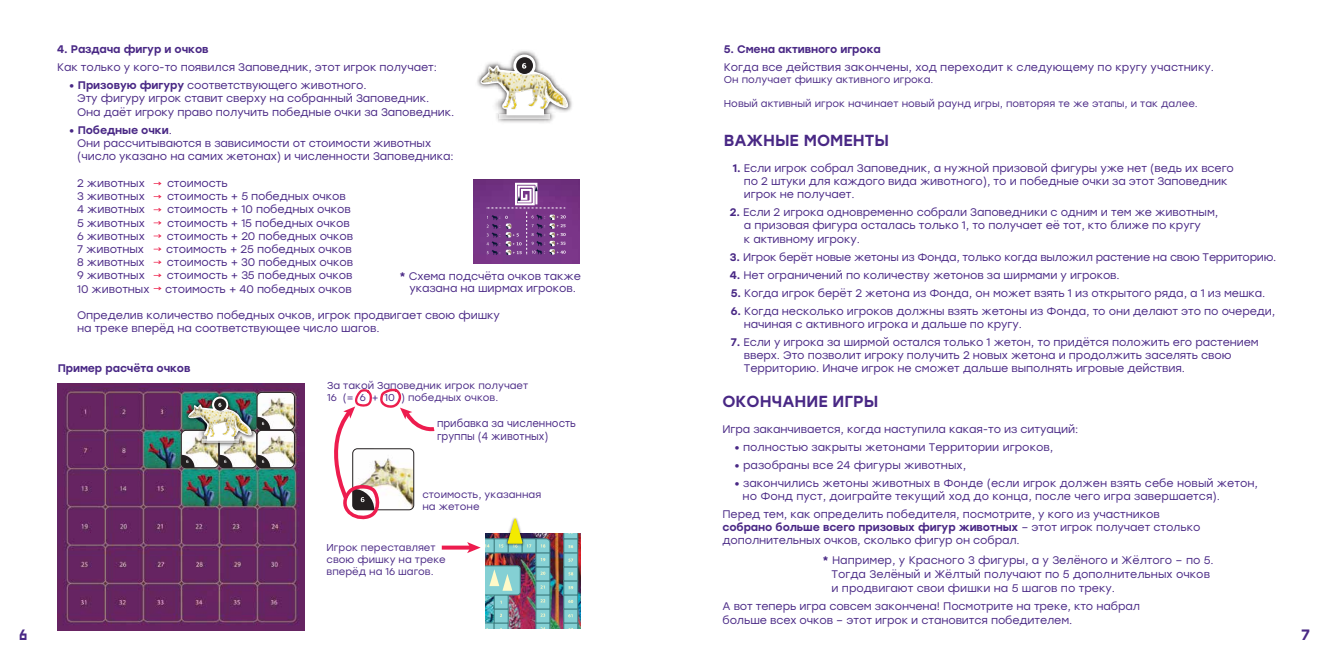
<style>
.page{position:relative;width:1328px;height:664px;background:#fff}
.page>*{position:absolute;margin:0;border:0;box-sizing:border-box;transform-origin:0 0}
.t1{font:500 16px "Stolzl";color:#492885}
.t2{font:500 15px "Stolzl Display";color:#492885;scale:.89 1}
.t3{font:500 15px "Stolzl Display";color:#492885}
.t4{font:11px/13.2px "Stolzl";letter-spacing:-.01em;color:#492885}
.t5{font:500 11px "Stolzl";letter-spacing:-.01em;color:#492885}
.t6{font:10.8px/13px "Stolzl";color:#492885;scale:.93 1}
.t7{font:10px/12px "Stolzl";color:#492885}
.s1{font-weight:500}
</style>
<div class="page">
<img style="left:57px;top:383px;width:247px;height:247px">
<img style="left:259px;top:394px;width:35px;height:74px">
<svg style="left:257px;top:455px;width:13px;height:13px"></svg>
<div style="left:257px;top:430px;width:38px;height:38px;border:1px solid #231f20;border-radius:5px"></div>
<div style="left:257px;top:392px;width:38px;height:38px;border:1px solid #231f20;border-radius:5px"></div>
<img style="left:183px;top:448px;width:74px;height:20px">
<svg style="left:219px;top:455px;width:13px;height:13px"></svg>
<div style="left:219px;top:430px;width:38px;height:38px;border:1px solid #231f20;border-radius:5px"></div>
<svg style="left:181px;top:455px;width:14px;height:13px"></svg>
<div style="left:181px;top:430px;width:38px;height:38px;border:1px solid #231f20;border-radius:5px"></div>
<img style="left:486px;top:534px;width:95px;height:95px">
<div style="left:563px;top:609px;width:15px;height:14px;background:#84d0d4;border:1px solid #428487"></div>
<div style="left:563px;top:595px;width:15px;height:14px;background:#84d0d4;border:1px solid #428487"></div>
<div style="left:563px;top:580px;width:15px;height:15px;background:#84d0d4;border:1px solid #428487"></div>
<div style="left:563px;top:566px;width:15px;height:15px;background:#84d0d4;border:1px solid #428487"></div>
<div style="left:563px;top:552px;width:15px;height:15px;background:#84d0d4;border:1px solid #428487"></div>
<div style="left:563px;top:538px;width:15px;height:15px;background:#84d0d4;border:1px solid #428487"></div>
<svg style="left:563px;top:534px;width:15px;height:5px"></svg>
<div style="left:536px;top:609px;width:14px;height:14px;background:#84d0d4;border:1px solid #428487"></div>
<div style="left:536px;top:595px;width:14px;height:14px;background:#84d0d4;border:1px solid #428487"></div>
<div style="left:494px;top:609px;width:15px;height:14px;background:#84d0d4;border:1px solid #428487"></div>
<div style="left:494px;top:595px;width:15px;height:14px;background:#84d0d4;border:1px solid #428487"></div>
<svg style="left:486px;top:614px;width:23px;height:15px"></svg>
<svg style="left:541px;top:614px;width:4px;height:3px"></svg>
<svg style="left:536px;top:623px;width:14px;height:6px"></svg>
<svg style="left:568px;top:545px;width:5px;height:3px"></svg>
<svg style="left:568px;top:559px;width:5px;height:3px"></svg>
<svg style="left:568px;top:572px;width:5px;height:3px"></svg>
<svg style="left:568px;top:586px;width:5px;height:3px"></svg>
<svg style="left:568px;top:600px;width:5px;height:3px"></svg>
<svg style="left:568px;top:614px;width:5px;height:3px"></svg>
<svg style="left:563px;top:623px;width:15px;height:6px"></svg>
<svg style="left:154px;top:182px;width:8px;height:3px"></svg>
<svg style="left:154px;top:195px;width:8px;height:4px"></svg>
<svg style="left:154px;top:208px;width:8px;height:4px"></svg>
<svg style="left:154px;top:221px;width:8px;height:4px"></svg>
<svg style="left:154px;top:234px;width:8px;height:4px"></svg>
<svg style="left:154px;top:247px;width:8px;height:4px"></svg>
<svg style="left:154px;top:260px;width:8px;height:4px"></svg>
<svg style="left:154px;top:273px;width:8px;height:4px"></svg>
<svg style="left:154px;top:287px;width:8px;height:3px"></svg>
<svg style="left:442px;top:546px;width:25px;height:4px"></svg>
<img style="left:467px;top:519px;width:84px;height:85px">
<svg style="left:334px;top:388px;width:101px;height:132px"></svg>
<img style="left:180px;top:389px;width:80px;height:59px">
<img style="left:185px;top:394px;width:70px;height:49px">
<img style="left:187px;top:396px;width:83px;height:45px">
<hr style="left:202px;top:440px;width:37px;height:3px;background:#fff">
<img style="left:498px;top:119px;width:55px;height:4px">
<img style="left:477px;top:51px;width:95px;height:68px">
<svg style="left:478px;top:54px;width:92px;height:61px"></svg>
<svg style="left:500px;top:114px;width:50px;height:5px"></svg>
<svg style="left:474px;top:179px;width:105px;height:85px;background:#7d438c"></svg>
<p class="t5" style="left:57px;top:41px;width:153px">4. Раздача фигур и очков</p>
<p class="t4" style="left:57px;top:60px;width:381px">Как только у кого-то появился Заповедник, этот игрок получает:</p>
<p class="t4" style="left:77px;top:78px;width:379px;text-indent:-8px"><span class="s1">• Призовую фигуру</span> соответствующего животного.<br>Эту фигуру игрок ставит сверху на собранный Заповедник.<br>Она даёт игроку право получить победные очки за Заповедник.</p>
<p class="t4" style="left:77px;top:123px;width:378px;text-indent:-8px"><span class="s1">• Победные очки</span>.<br>Они рассчитываются в зависимости от стоимости животных (число указано на самих жетонах) и численности Заповедника:</p>
<p class="t4" style="left:77px;top:176px;width:69px">2 животных</p>
<p class="t4" style="left:167px;top:176px;width:62px">стоимость</p>
<p class="t4" style="left:77px;top:189px;width:69px">3 животных</p>
<p class="t4" style="left:167px;top:189px;width:180px">стоимость + 5 победных очков</p>
<p class="t4" style="left:77px;top:202px;width:69px">4 животных</p>
<p class="t4" style="left:167px;top:202px;width:185px">стоимость + 10 победных очков</p>
<p class="t4" style="left:77px;top:216px;width:69px">5 животных</p>
<p class="t4" style="left:167px;top:216px;width:184px">стоимость + 15 победных очков</p>
<p class="t4" style="left:77px;top:229px;width:69px">6 животных</p>
<p class="t4" style="left:167px;top:229px;width:188px">стоимость + 20 победных очков</p>
<p class="t4" style="left:77px;top:242px;width:68px">7 животных</p>
<p class="t4" style="left:166px;top:242px;width:187px">стоимость + 25 победных очков</p>
<p class="t4" style="left:77px;top:255px;width:69px">8 животных</p>
<p class="t4" style="left:167px;top:255px;width:188px">стоимость + 30 победных очков</p>
<p class="t4" style="left:77px;top:268px;width:69px">9 животных</p>
<p class="t4" style="left:167px;top:268px;width:187px">стоимость + 35 победных очков</p>
<p class="t4" style="left:77px;top:282px;width:74px">10 животных</p>
<p class="t4" style="left:165px;top:282px;width:188px">стоимость + 40 победных очков</p>
<p class="t4" style="left:77px;top:308px;width:424px">Определив количество победных очков, игрок продвигает свою фишку на треке вперёд на соответствующее число шагов.</p>
<p class="t4" style="left:399px;top:269px;width:183px;line-height:12px;text-align:center"><span class="s1">*</span> Схема подсчёта очков также указана на ширмах игроков.</p>
<p class="t5" style="left:58px;top:361px;width:134px">Пример расчёта очков</p>
<p class="t7" style="left:327px;top:379px;width:203px">За такой Заповедник игрок получает<br>16 (= 6 + 10 ) победных очков.</p>
<p class="t6" style="left:437px;top:417px;width:151px">прибавка за численность группы (4 животных)</p>
<p class="t7" style="left:422px;top:488px;width:120px">стоимость, указанная на жетоне</p>
<p class="t7" style="left:327px;top:541px;width:121px">Игрок переставляет свою фишку на треке вперёд на 16 шагов.</p>
<p class="t5" style="left:724px;top:42px;width:159px">5. Смена активного игрока</p>
<p class="t4" style="left:724px;top:61px;width:492px">Когда все действия закончены, ход переходит к следующему по кругу участнику.</p>
<p class="t7" style="left:724px;top:74px;width:211px">Он получает фишку активного игрока.</p>
<p class="t7" style="left:724px;top:98px;width:475px">Новый активный игрок начинает новый раунд игры, повторяя те же этапы, и так далее.</p>
<h1 class="t1" style="left:724px;top:129px;width:166px">ВАЖНЫЕ МОМЕНТЫ</h1>
<p class="t4" style="left:744px;top:161px;width:492px;text-indent:-11px"><span class="s1">1.</span> Если игрок собрал Заповедник, а нужной призовой фигуры уже нет (ведь их всего по 2 штуки для каждого вида животного), то и победные очки за этот Заповедник игрок не получает.</p>
<p class="t4" style="left:744px;top:205px;width:476px;text-indent:-14px"><span class="s1">2.</span> Если 2 игрока одновременно собрали Заповедники с одним и тем же животным, а призовая фигура осталась только 1, то получает её тот, кто ближе по кругу<br>к активному игроку.</p>
<p class="t4" style="left:730px;top:250px;width:548px"><span class="s1">3.</span> Игрок берёт новые жетоны из Фонда, только когда выложил растение на свою Территорию.</p>
<p class="t4" style="left:730px;top:268px;width:391px"><span class="s1">4.</span> Нет ограничений по количеству жетонов за ширмами у игроков.</p>
<p class="t4" style="left:731px;top:286px;width:536px"><span class="s1">5.</span> Когда игрок берёт 2 жетона из Фонда, он может взять 1 из открытого ряда, а 1 из мешка.</p>
<p class="t4" style="left:744px;top:304px;width:533px;text-indent:-13px"><span class="s1">6.</span> Когда несколько игроков должны взять жетоны из Фонда, то они делают это по очереди, начиная с активного игрока и дальше по кругу.</p>
<p class="t4" style="left:744px;top:335px;width:516px;text-indent:-13px"><span class="s1">7.</span> Если у игрока за ширмой остался только 1 жетон, то придётся положить его растением вверх. Это позволит игроку получить 2 новых жетона и продолжить заселять свою<br>Территорию. Иначе игрок не сможет дальше выполнять игровые действия.</p>
<h1 class="t1" style="left:723px;top:390px;width:157px">ОКОНЧАНИЕ ИГРЫ</h1>
<p class="t4" style="left:723px;top:422px;width:357px">Игра заканчивается, когда наступила какая-то из ситуаций:</p>
<p class="t4" style="left:735px;top:440px;width:320px"><span class="s1">•</span> полностью закрыты жетонами Территории игроков,</p>
<p class="t4" style="left:735px;top:458px;width:233px"><span class="s1">•</span> разобраны все 24 фигуры животных,</p>
<p class="t4" style="left:743px;top:476px;width:517px;text-indent:-8px"><span class="s1">•</span> закончились жетоны животных в Фонде (если игрок должен взять себе новый жетон, но Фонд пуст, доиграйте текущий ход до конца, после чего игра завершается).</p>
<p class="t4" style="left:723px;top:507px;width:479px">Перед тем, как определить победителя, посмотрите, у кого из участников <span class="s1">собрано больше всего призовых фигур животных</span> – этот игрок получает столько дополнительных очков, сколько фигур он собрал.</p>
<p class="t4" style="left:832px;top:553px;width:384px;line-height:14px;text-indent:-9px"><span class="s1">*</span> Например, у Красного 3 фигуры, а у Зелёного и Жёлтого – по 5.<br>Тогда Зелёный и Жёлтый получают по 5 дополнительных очков и продвигают свои фишки на 5 шагов по треку.</p>
<p class="t4" style="left:723px;top:600px;width:419px">А вот теперь игра совсем закончена! Посмотрите на треке, кто набрал больше всех очков – этот игрок и становится победителем.</p>
<h2 class="t2" style="left:19px;top:622px;width:11px">6</h2>
<h2 class="t3" style="left:1302px;top:622px;width:10px">7</h2>
</div>
